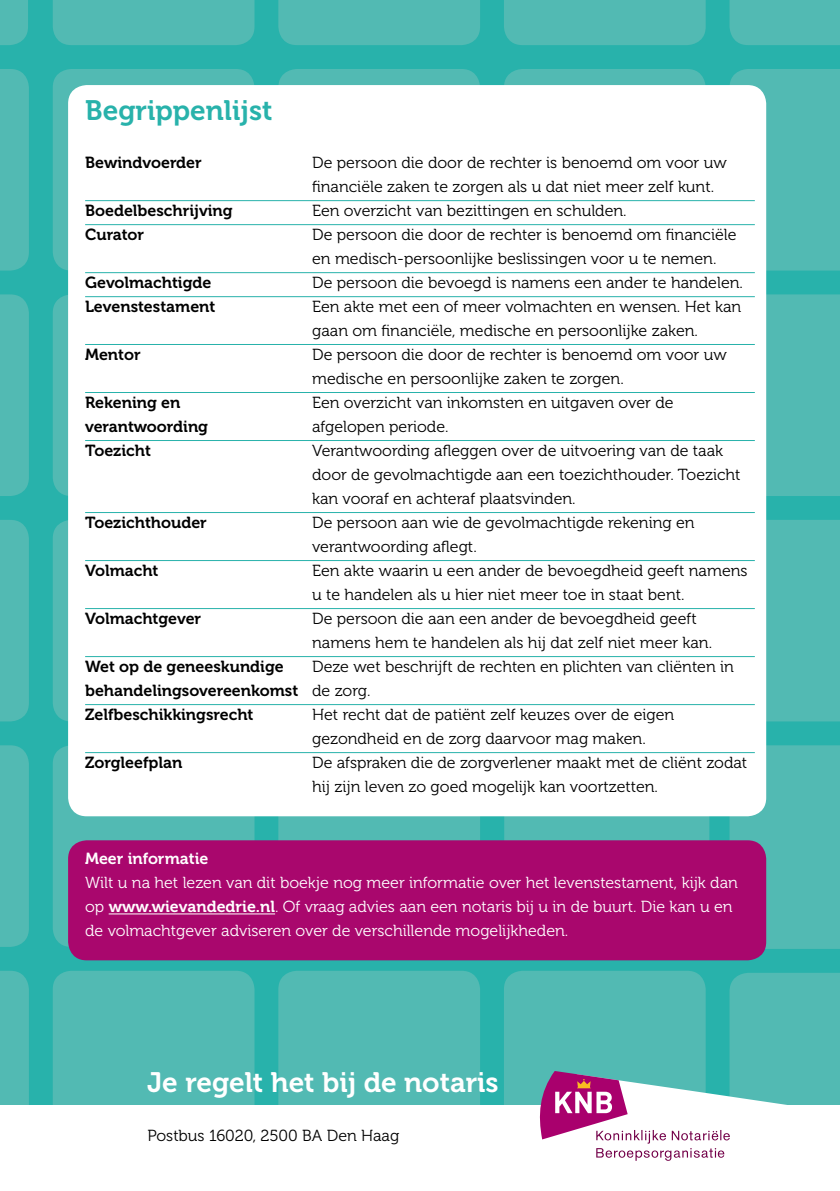
<style>
.page{position:relative;width:840px;height:1191px;background:#fff}
.page>*{position:absolute;margin:0;border:0;box-sizing:border-box;transform-origin:0 0}
.t1{font:28px "Museo 700";color:#fff}
.t2{font:28px "Museo 700";color:#28b2ab}
.t3{font:16px/24px "Museo 300";color:#000}
.t4{font:16px/24px "Museo 700";color:#000}
.t5{font:16px/24px "Museo 300";color:#fff}
.t6{font:16px "Museo 700";color:#fff}
.s1{font-family:"Museo 300"}
.s2{font-family:"Museo 700"}
</style>
<div class="page">
<div style="left:0;top:0;width:839px;height:1191px;background:#28b2ab"></div>
<div style="left:278px;top:69px;width:202px;height:201px;background:#52bab3;border-radius:19px"></div>
<div style="left:278px;top:0;width:202px;height:45px;background:#52bab3"></div>
<div style="left:278px;top:745px;width:202px;height:202px;background:#52bab3;border-radius:19px"></div>
<div style="left:278px;top:970px;width:202px;height:202px;background:#52bab3;border-radius:19px"></div>
<div style="left:53px;top:69px;width:201px;height:201px;background:#52bab3;border-radius:19px"></div>
<div style="left:53px;top:0;width:201px;height:45px;background:#52bab3"></div>
<div style="left:53px;top:745px;width:201px;height:202px;background:#52bab3;border-radius:19px"></div>
<div style="left:53px;top:520px;width:201px;height:201px;background:#52bab3;border-radius:19px"></div>
<div style="left:53px;top:294px;width:201px;height:202px;background:#52bab3;border-radius:19px"></div>
<div style="left:53px;top:970px;width:201px;height:202px;background:#52bab3;border-radius:19px"></div>
<div style="left:0;top:69px;width:29px;height:201px;background:#52bab3"></div>
<svg style="left:0;top:0;width:28px;height:45px"></svg>
<div style="left:0;top:745px;width:29px;height:202px;background:#52bab3"></div>
<div style="left:0;top:520px;width:29px;height:201px;background:#52bab3"></div>
<div style="left:0;top:294px;width:29px;height:202px;background:#52bab3"></div>
<div style="left:0;top:971px;width:29px;height:134px;background:#52bab3"></div>
<div style="left:503px;top:69px;width:202px;height:201px;background:#52bab3;border-radius:19px"></div>
<div style="left:730px;top:69px;width:109px;height:201px;background:#52bab3"></div>
<div style="left:504px;top:0;width:201px;height:45px;background:#52bab3"></div>
<div style="left:729px;top:0;width:110px;height:45px;background:#52bab3"></div>
<div style="left:765px;top:520px;width:74px;height:201px;background:#52bab3"></div>
<div style="left:765px;top:294px;width:74px;height:202px;background:#52bab3"></div>
<div style="left:503px;top:970px;width:202px;height:202px;background:#52bab3;border-radius:19px"></div>
<div style="left:504px;top:745px;width:205px;height:202px;background:#52bab3;border-radius:19px"></div>
<div style="left:729px;top:745px;width:110px;height:204px;background:#52bab3"></div>
<div style="left:0;top:1105px;width:839px;height:86px;background:#fff"></div>
<div style="left:68px;top:85px;width:697px;height:731px;background:#fff;border-radius:19px"></div>
<div style="left:68px;top:840px;width:697px;height:120px;background:#a9076d;border-radius:19px"></div>
<hr style="left:109px;top:913px;width:166px;height:1px;background:#fff">
<hr style="left:85px;top:200px;width:669px;height:1px;background:#28b2ab">
<hr style="left:85px;top:224px;width:669px;height:1px;background:#28b2ab">
<hr style="left:85px;top:272px;width:669px;height:1px;background:#28b2ab">
<hr style="left:85px;top:296px;width:669px;height:1px;background:#28b2ab">
<hr style="left:85px;top:344px;width:669px;height:1px;background:#28b2ab">
<hr style="left:85px;top:392px;width:669px;height:1px;background:#28b2ab">
<hr style="left:85px;top:440px;width:669px;height:1px;background:#28b2ab">
<hr style="left:85px;top:512px;width:669px;height:1px;background:#28b2ab">
<hr style="left:85px;top:560px;width:669px;height:1px;background:#28b2ab">
<hr style="left:85px;top:608px;width:669px;height:1px;background:#28b2ab">
<hr style="left:85px;top:656px;width:669px;height:1px;background:#28b2ab">
<hr style="left:85px;top:704px;width:669px;height:1px;background:#28b2ab">
<hr style="left:85px;top:752px;width:669px;height:1px;background:#28b2ab">
<svg style="left:539px;top:972px;width:300px;height:189px"></svg>
<h1 class="t2" style="left:85px;top:95px;width:189px">Begrippenlijst</h1>
<p class="t4" style="left:85px;top:151px;width:118px">Bewindvoerder</p>
<p class="t3" style="left:312px;top:151px;width:416px">De persoon die door de rechter is benoemd om voor uw financiële zaken te zorgen als u dat niet meer zelf kunt.</p>
<p class="t4" style="left:85px;top:199px;width:149px">Boedelbeschrijving</p>
<p class="t3" style="left:312px;top:199px;width:316px">Een overzicht van bezittingen en schulden.</p>
<p class="t4" style="left:85px;top:223px;width:60px">Curator</p>
<p class="t3" style="left:312px;top:223px;width:425px">De persoon die door de rechter is benoemd om financiële en medisch-persoonlijke beslissingen voor u te nemen.</p>
<p class="t4" style="left:85px;top:271px;width:128px">Gevolmachtigde</p>
<p class="t3" style="left:312px;top:271px;width:432px">De persoon die bevoegd is namens een ander te handelen.</p>
<p class="t4" style="left:85px;top:295px;width:132px">Levenstestament</p>
<p class="t3" style="left:312px;top:295px;width:430px">Een akte met een of meer volmachten en wensen. Het kan gaan om financiële, medische en persoonlijke zaken.</p>
<p class="t4" style="left:85px;top:343px;width:57px">Mentor</p>
<p class="t3" style="left:312px;top:343px;width:416px">De persoon die door de rechter is benoemd om voor uw medische en persoonlijke zaken te zorgen.</p>
<p class="t4" style="left:85px;top:391px;width:97px">Rekening en</p>
<p class="t3" style="left:312px;top:391px;width:362px">Een overzicht van inkomsten en uitgaven over de</p>
<p class="t4" style="left:85px;top:415px;width:124px">verantwoording</p>
<p class="t3" style="left:312px;top:415px;width:138px">afgelopen periode.</p>
<p class="t4" style="left:85px;top:439px;width:67px">Toezicht</p>
<p class="t3" style="left:312px;top:439px;width:430px">Verantwoording afleggen over de uitvoering van de taak door de gevolmachtigde aan een toezichthouder. Toezicht kan vooraf en achteraf plaatsvinden.</p>
<p class="t4" style="left:85px;top:511px;width:123px">Toezichthouder</p>
<p class="t3" style="left:312px;top:511px;width:383px">De persoon aan wie de gevolmachtigde rekening en verantwoording aflegt.</p>
<p class="t4" style="left:85px;top:559px;width:75px">Volmacht</p>
<p class="t3" style="left:312px;top:559px;width:436px">Een akte waarin u een ander de bevoegdheid geeft namens u te handelen als u hier niet meer toe in staat bent.</p>
<p class="t4" style="left:85px;top:607px;width:117px">Volmachtgever</p>
<p class="t3" style="left:312px;top:607px;width:401px">De persoon die aan een ander de bevoegdheid geeft namens hem te handelen als hij dat zelf niet meer kan.</p>
<p class="t4" style="left:85px;top:655px;width:200px">Wet op de geneeskundige</p>
<p class="t3" style="left:312px;top:655px;width:423px">Deze wet beschrijft de rechten en plichten van cliënten in</p>
<p class="t4" style="left:85px;top:679px;width:287px">behandelingsovereenkomst <span class="s1">de zorg.<br></span>Zelfbeschikkingsrecht</p>
<p class="t3" style="left:312px;top:703px;width:363px">Het recht dat de patiënt zelf keuzes over de eigen gezondheid en de zorg daarvoor mag maken.</p>
<p class="t4" style="left:85px;top:751px;width:99px">Zorgleefplan</p>
<p class="t3" style="left:312px;top:751px;width:436px">De afspraken die de zorgverlener maakt met de cliënt zodat hij zijn leven zo goed mogelijk kan voortzetten.</p>
<p class="t6" style="left:85px;top:850px;width:125px">Meer informatie</p>
<p class="t5" style="left:85px;top:871px;width:654px">Wilt u na het lezen van dit boekje nog meer informatie over het levenstestament, kijk dan op <span class="s2">www.wievandedrie.nl</span>. Of vraag advies aan een notaris bij u in de buurt. Die kan u en de volmachtgever adviseren over de verschillende mogelijkheden.</p>
<h1 class="t1" style="left:147px;top:1066px;width:353px">Je regelt het bij de notaris</h1>
<p class="t3" style="left:147px;top:1123px;width:253px">Postbus 16020, 2500 BA Den Haag</p>
</div>
